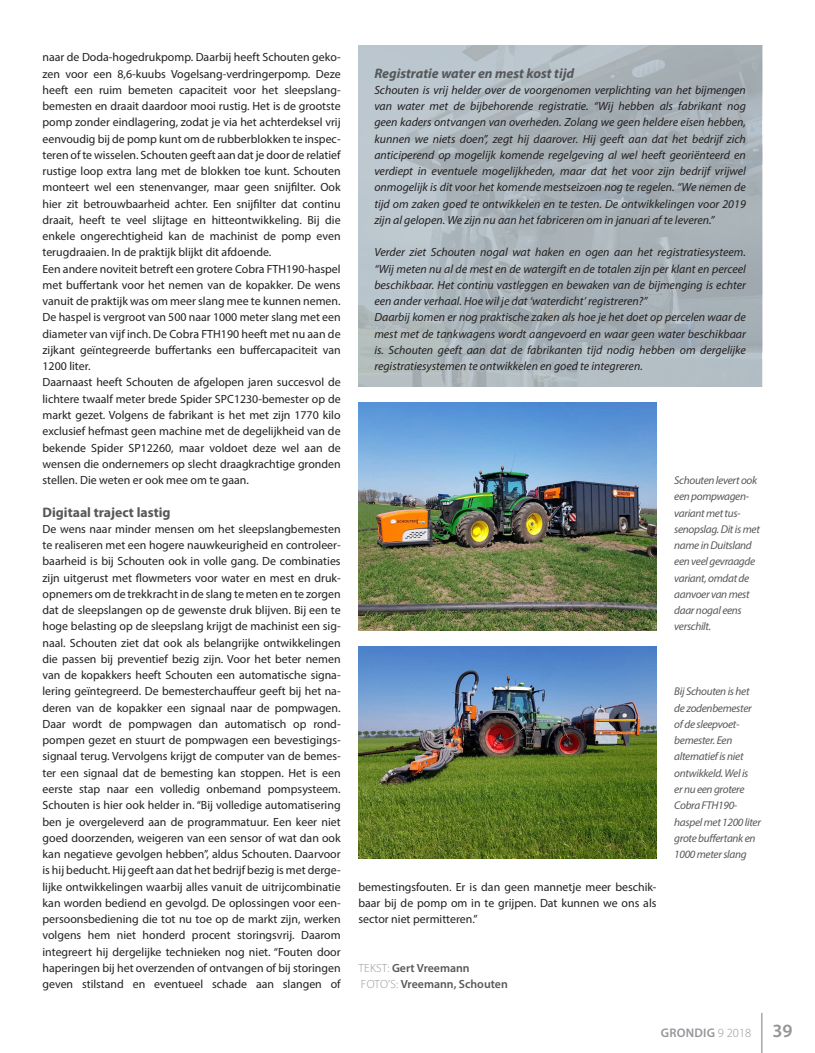
<style>
.page{position:relative;width:815px;height:1053px;background:#fff}
.page>*{position:absolute;margin:0;border:0;box-sizing:border-box;transform-origin:0 0}
.t1{font:600 18.75px "Myriad Pro";color:#939598}
.Kopje_kader{font:italic 700 13.75px "Myriad Pro";color:#57585a}
.Kopje{font:700 13.75px "Myriad Pro";color:#57585a}
.t2{font:600 12.5px "Myriad Pro";letter-spacing:.02em;color:#939598}
.Platte_tekst{font:11.88px/16.2px "Myriad Pro";color:#231f20;text-align:justify}
.Platte_tekst_kader{font:italic 11.88px/16.2px "Myriad Pro";color:#231f20;text-align:justify}
.Platte_tekst-2{font:600 11.88px "Myriad Pro";color:#57585a}
.Bijschrift{font:italic 11.25px/16.2px "Myriad Pro";letter-spacing:-.03em;color:#57585a}
.s1{font-weight:300;color:#939598}
.s2{font-weight:300}
</style>
<div class="page">
<hr style="left:761px;top:1012px;width:1px;height:40px;background:#939598">
<img style="left:358px;top:403px;width:299px;height:227px">
<img style="left:358px;top:646px;width:299px;height:212px">
<svg style="left:358px;top:45px;width:404px;height:341px;background:#acb7bd"></svg>
<p class="Platte_tekst" style="left:43px;top:49px;width:300px">naar de Doda-hogedrukpomp. Daarbij heeft Schouten geko&shy;zen voor een 8,6-kuubs Vogelsang-verdringerpomp. Deze heeft een ruim bemeten capaciteit voor het sleepslang&shy;bemesten en draait daardoor mooi rustig. Het is de grootste pomp zonder eindlagering, zodat je via het achterdeksel vrij eenvoudig bij de pomp kunt om de rubberblokken te inspec&shy;teren of te wisselen. Schouten geeft aan dat je door de relatief rustige loop extra lang met de blokken toe kunt. Schouten monteert wel een stenenvanger, maar geen snijfilter. Ook hier zit betrouwbaarheid achter. Een snijfilter dat continu draait, heeft te veel slijtage en hitteontwikkeling. Bij die enkele ongerechtigheid kan de machinist de pomp even terugdraaien. In de praktijk blijkt dit afdoende.</p>
<p class="Platte_tekst" style="left:43px;top:260px;width:300px">Een andere noviteit betreft een grotere Cobra FTH190-haspel met buffertank voor het nemen van de kopakker. De wens vanuit de praktijk was om meer slang mee te kunnen nemen.<br>De haspel is vergroot van 500 naar 1000 meter slang met een diameter van vijf inch. De Cobra FTH190 heeft met nu aan de zijkant geïntegreerde buffertanks een buffercapaciteit van 1200 liter.</p>
<p class="Platte_tekst" style="left:43px;top:374px;width:300px">Daarnaast heeft Schouten de afgelopen jaren succesvol de lichtere twaalf meter brede Spider SPC1230-bemester op de markt gezet. Volgens de fabrikant is het met zijn 1770 kilo exclusief hefmast geen machine met de degelijkheid van de bekende Spider SP12260, maar voldoet deze wel aan de wensen die ondernemers op slecht draagkrachtige gronden stellen. Die weten er ook mee om te gaan.</p>
<p class="Kopje" style="left:43px;top:503px;width:130px">Digitaal traject lastig</p>
<p class="Platte_tekst" style="left:43px;top:520px;width:300px">De wens naar minder mensen om het sleepslangbemesten te realiseren met een hogere nauwkeurigheid en controleer&shy;baarheid is bij Schouten ook in volle gang. De combinaties zijn uitgerust met flowmeters voor water en mest en druk&shy;opnemers om de trekkracht in de slang te meten en te zorgen dat de sleepslangen op de gewenste druk blijven. Bij een te hoge belasting op de sleepslang krijgt de machinist een sig&shy;naal. Schouten ziet dat ook als belangrijke ontwikkelingen die passen bij preventief bezig zijn. Voor het beter nemen van de kopakkers heeft Schouten een automatische signa&shy;lering geïntegreerd. De bemesterchauffeur geeft bij het na&shy;deren van de kopakker een signaal naar de pompwagen.<br>Daar wordt de pompwagen dan automatisch op rond&shy;pompen gezet en stuurt de pompwagen een bevestigings&shy;signaal terug. Vervolgens krijgt de computer van de bemes&shy;ter een signaal dat de bemesting kan stoppen. Het is een eerste stap naar een volledig onbemand pompsysteem.<br>Schouten is hier ook helder in. “Bij volledige automatisering ben je overgeleverd aan de programmatuur. Een keer niet goed doorzenden, weigeren van een sensor of wat dan ook kan negatieve gevolgen hebben”, aldus Schouten. Daarvoor is hij beducht. Hij geeft aan dat het bedrijf bezig is met derge&shy;lijke ontwikkelingen waarbij alles vanuit de uitrijcombinatie kan worden bediend en gevolgd. De oplossingen voor een&shy;persoonsbediening die tot nu toe op de markt zijn, werken volgens hem niet honderd procent storingsvrij. Daarom integreert hij dergelijke technieken nog niet. “Fouten door haperingen bij het overzenden of ontvangen of bij storingen geven stilstand en eventueel schade aan slangen of</p>
<p class="Kopje_kader" style="left:374px;top:64px;width:201px">Registratie water en mest kost tijd</p>
<p class="Platte_tekst_kader" style="left:374px;top:81px;width:373px">Schouten is vrij helder over de voorgenomen verplichting van het bijmengen van water met de bijbehorende registratie. “Wij hebben als fabrikant nog geen kaders ontvangen van overheden. Zolang we geen heldere eisen hebben, kunnen we niets doen”, zegt hij daarover. Hij geeft aan dat het bedrijf zich anticiperend op mogelijk komende regelgeving al wel heeft georiënteerd en verdiept in eventuele mogelijkheden, maar dat het voor zijn bedrijf vrijwel onmogelijk is dit voor het komende mestseizoen nog te regelen. “We nemen de tijd om zaken goed te ontwikkelen en te testen. De ontwikkelingen voor 2019 zijn al gelopen. We zijn nu aan het fabriceren om in januari af te leveren.”</p>
<p class="Platte_tekst_kader" style="left:374px;top:244px;width:373px">Verder ziet Schouten nogal wat haken en ogen aan het registratiesysteem. “Wij meten nu al de mest en de watergift en de totalen zijn per klant en perceel beschikbaar. Het continu vastleggen en bewaken van de bijmenging is echter een ander verhaal. Hoe wil je dat ‘waterdicht’ registreren?”</p>
<p class="Platte_tekst_kader" style="left:374px;top:309px;width:373px">Daarbij komen er nog praktische zaken als hoe je het doet op percelen waar de mest met de tankwagens wordt aangevoerd en waar geen water beschikbaar is. Schouten geeft aan dat de fabrikanten tijd nodig hebben om dergelijke registratiesystemen te ontwikkelen en goed te integreren.</p>
<p class="Bijschrift" style="left:674px;top:472px;width:87px">Schouten levert ook een pompwagen&shy;variant met tus&shy;senopslag. Dit is met name in Duitsland een veel gevraagde variant, omdat de aanvoer van mest daar nogal eens verschilt.</p>
<p class="Platte_tekst" style="left:358px;top:878px;width:300px">bemestingsfouten. Er is dan geen mannetje meer beschik&shy;baar bij de pomp om in te grijpen. Dat kunnen we ons als sector niet permitteren.”</p>
<p class="Platte_tekst-2" style="left:358px;top:960px;width:113px"><span class="s1">TEKST:</span> Gert Vreemann</p>
<p class="Platte_tekst-2" style="left:361px;top:976px;width:148px"><span class="s1">FOTO’S:</span> Vreemann, Schouten</p>
<p class="Bijschrift" style="left:674px;top:683px;width:88px">Bij Schouten is het de zodenbemester of de sleepvoet&shy;bemester. Een alternatief is niet ontwikkeld. Wel is<br>er nu een grotere<br>Cobra FTH190- haspel met 1200 liter grote buffertank en<br>1000 meter slang</p>
<p class="t2" style="left:661px;top:1024px;width:92px">GRONDIG <span class="s2">9 2018</span></p>
<p class="t1" style="left:772px;top:1018px;width:22px">39</p>
</div>
